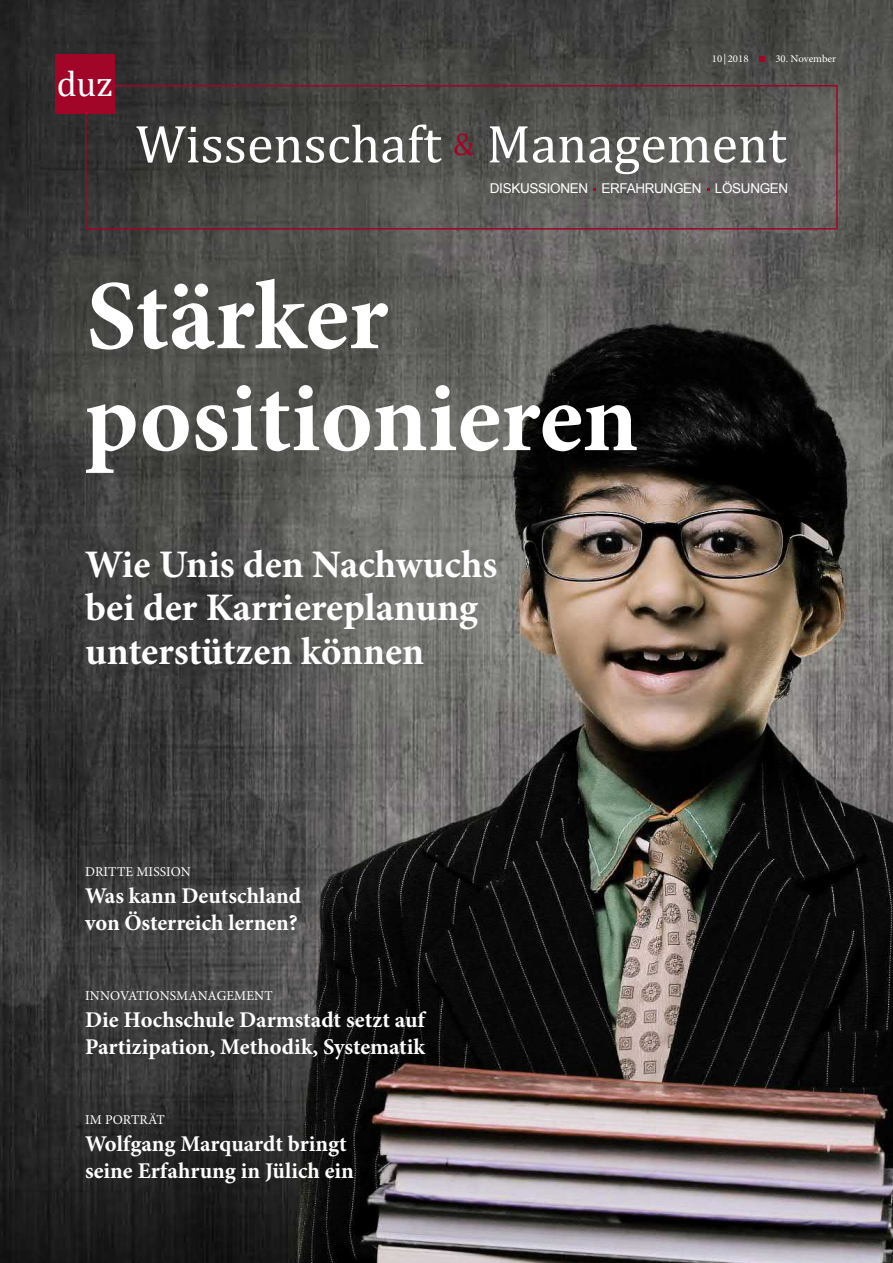
<style>
.page{position:relative;width:893px;height:1263px;background:#fff}
.page>*{position:absolute;margin:0;border:0;box-sizing:border-box;transform-origin:0 0}
.t1{font:700 99px/102px "Minion Pro";letter-spacing:-.005em;color:#fff}
.t2{font:54px "Cambria";color:#fff}
.t3{font:700 39px/43.5px "Minion Pro";color:#fff}
.t4{font:36px "Cambria";color:#fff}
.t5{font:700 22.5px/27px "Minion Pro";color:#fff}
.t6{font:13.5px "Minion Pro";letter-spacing:.01em;color:#fff}
.t7{font:13.5px "Arial";letter-spacing:-.025em;color:#fff}
.t8{font:10.5px "Minion Pro";letter-spacing:-.005em;color:#fff}
.s1{font-size:31.5px;color:#a10528}
</style>
<div class="page">
<img style="left:0;top:0;width:893px;height:1263px">
<svg style="left:759px;top:56px;width:5px;height:6px"></svg>
<div style="left:85px;top:85px;width:753px;height:145px;border:2px solid #a10528"></div>
<div style="left:55px;top:54px;width:60px;height:60px;background:#a10528"></div>
<h3 class="t4" style="left:57px;top:62px;width:58px">duz</h3>
<p class="t8" style="left:712px;top:51px;width:38px">10 | 2018</p>
<p class="t8" style="left:775px;top:51px;width:62px">30. November</p>
<h2 class="t2" style="left:136px;top:112px;width:652px">Wissenschaft <span class="s1">&amp;</span> Management</h2>
<p class="t7" style="left:490px;top:180px;width:300px">DISKUSSIONEN ERFAHRUNGEN LÖSUNGEN</p>
<h1 class="t1" style="left:84px;top:264px;width:555px">Stärker positionieren</h1>
<h3 class="t3" style="left:85px;top:542px;width:414px">Wie Unis den Nachwuchs bei der Karriereplanung unterstützen können</h3>
<p class="t6" style="left:85px;top:862px;width:107px">DRITTE MISSION</p>
<p class="t5" style="left:85px;top:881px;width:218px">Was kann Deutschland von Österreich lernen?</p>
<p class="t6" style="left:85px;top:986px;width:189px">INNOVATIONSMANAGEMENT</p>
<p class="t5" style="left:85px;top:1006px;width:342px">Die Hochschule Darmstadt setzt auf<br>Partizipation, Methodik, Systematik</p>
<p class="t6" style="left:85px;top:1110px;width:81px">IM PORTRÄT</p>
<p class="t5" style="left:85px;top:1130px;width:270px">Wolfgang Marquardt bringt seine Erfahrung in Jülich ein</p>
</div>
